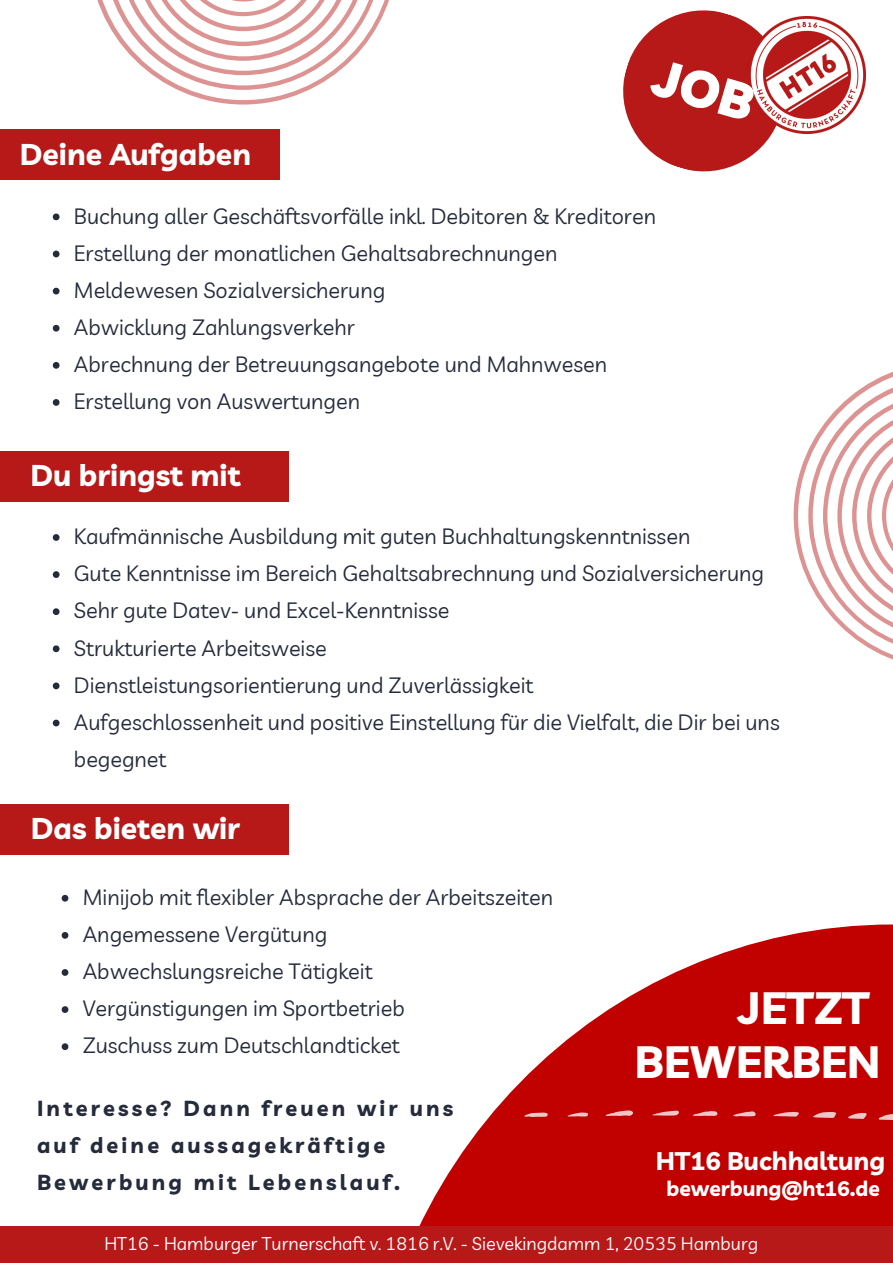
<style>
.page{position:relative;width:893px;height:1264px;background:#fff}
.page>*{position:absolute;margin:0;border:0;box-sizing:border-box;transform-origin:0 0}
.t1{font:700 45.15px "Livvic";color:#fff}
.t2{font:700 30px "Livvic";color:#fff}
.t3{font:700 25.5px "Livvic";color:#fff}
.t4{font:21.6px/37px "Livvic";color:#252b3b}
.t5{font:700 21.6px/37px "Livvic";letter-spacing:.145em;color:#252b3b}
.t6{font:700 21px "Livvic";color:#fff}
.t7{font:18px "Livvic";color:#fff}
</style>
<div class="page">
<svg style="left:419px;top:924px;width:473px;height:302px;fill:#c10000"></svg>
<div style="left:0;top:129px;width:280px;height:51px;background:#b61918"></div>
<div style="left:0;top:1226px;width:892px;height:36px;background:#b61918"></div>
<svg style="left:53px;top:213px;width:7px;height:7px"></svg>
<svg style="left:53px;top:251px;width:7px;height:6px"></svg>
<svg style="left:53px;top:288px;width:7px;height:6px"></svg>
<svg style="left:53px;top:325px;width:7px;height:6px"></svg>
<svg style="left:53px;top:362px;width:7px;height:7px"></svg>
<svg style="left:53px;top:399px;width:7px;height:7px"></svg>
<img style="left:793px;top:17px;width:72px;height:117px">
<svg style="left:878px;top:1113px;width:14px;height:8px"></svg>
<svg style="left:812px;top:1111px;width:24px;height:7px"></svg>
<svg style="left:605px;top:1110px;width:28px;height:6px"></svg>
<svg style="left:652px;top:1110px;width:27px;height:6px"></svg>
<svg style="left:773px;top:1111px;width:26px;height:6px"></svg>
<svg style="left:692px;top:1110px;width:25px;height:6px"></svg>
<svg style="left:524px;top:1111px;width:24px;height:6px"></svg>
<svg style="left:848px;top:1112px;width:19px;height:7px"></svg>
<svg style="left:732px;top:1111px;width:23px;height:6px"></svg>
<svg style="left:567px;top:1112px;width:21px;height:5px"></svg>
<svg style="left:793px;top:372px;width:99px;height:287px"></svg>
<div style="left:0;top:803px;width:289px;height:51px;background:#b61918"></div>
<svg style="left:62px;top:894px;width:6px;height:7px"></svg>
<svg style="left:62px;top:932px;width:6px;height:6px"></svg>
<svg style="left:62px;top:969px;width:6px;height:6px"></svg>
<svg style="left:62px;top:1006px;width:6px;height:6px"></svg>
<svg style="left:62px;top:1043px;width:6px;height:7px"></svg>
<svg style="left:97px;top:0;width:292px;height:104px"></svg>
<div style="left:0;top:451px;width:289px;height:51px;background:#b61918"></div>
<svg style="left:53px;top:534px;width:7px;height:7px"></svg>
<svg style="left:53px;top:571px;width:7px;height:7px"></svg>
<svg style="left:53px;top:608px;width:7px;height:7px"></svg>
<svg style="left:53px;top:645px;width:7px;height:7px"></svg>
<svg style="left:53px;top:682px;width:7px;height:7px"></svg>
<svg style="left:53px;top:719px;width:7px;height:7px"></svg>
<svg style="left:623px;top:10px;width:170px;height:162px"></svg>
<p class="t2" style="left:20px;top:135px;width:233px">Deine Aufgaben</p>
<p class="t4" style="left:74px;top:197px;width:583px">Buchung aller Geschäftsvorfälle inkl. Debitoren &amp; Kreditoren</p>
<p class="t4" style="left:74px;top:234px;width:485px">Erstellung der monatlichen Gehaltsabrechnungen</p>
<p class="t4" style="left:74px;top:271px;width:313px">Meldewesen Sozialversicherung</p>
<p class="t4" style="left:74px;top:308px;width:282px">Abwicklung Zahlungsverkehr</p>
<p class="t4" style="left:74px;top:345px;width:534px">Abrechnung der Betreuungsangebote und Mahnwesen</p>
<p class="t4" style="left:74px;top:382px;width:288px">Erstellung von Auswertungen</p>
<p class="t2" style="left:30px;top:456px;width:212px">Du bringst mit</p>
<p class="t4" style="left:74px;top:517px;width:618px">Kaufmännische Ausbildung mit guten Buchhaltungskenntnissen</p>
<p class="t4" style="left:74px;top:554px;width:691px">Gute Kenntnisse im Bereich Gehaltsabrechnung und Sozialversicherung</p>
<p class="t4" style="left:74px;top:591px;width:377px">Sehr gute Datev- und Excel-Kenntnisse</p>
<p class="t4" style="left:74px;top:629px;width:254px">Strukturierte Arbeitsweise</p>
<p class="t4" style="left:74px;top:666px;width:461px">Dienstleistungsorientierung und Zuverlässigkeit</p>
<p class="t4" style="left:74px;top:703px;width:707px">Aufgeschlossenheit und positive Einstellung für die Vielfalt, die Dir bei uns begegnet</p>
<p class="t2" style="left:31px;top:808px;width:211px">Das bieten wir</p>
<p class="t4" style="left:83px;top:878px;width:472px">Minijob mit flexibler Absprache der Arbeitszeiten</p>
<p class="t4" style="left:83px;top:915px;width:246px">Angemessene Vergütung</p>
<p class="t4" style="left:83px;top:952px;width:291px">Abwechslungsreiche Tätigkeit</p>
<p class="t4" style="left:83px;top:989px;width:323px">Vergünstigungen im Sportbetrieb</p>
<p class="t4" style="left:83px;top:1026px;width:318px">Zuschuss zum Deutschlandticket</p>
<p class="t5" style="left:37px;top:1089px;width:417px">Interesse? Dann freuen wir uns auf deine aussagekräftige<br>Bewerbung mit Lebenslauf.</p>
<p class="t1" style="left:738px;top:978px;width:133px">JETZT</p>
<p class="t1" style="left:634px;top:1032px;width:247px">BEWERBEN</p>
<p class="t3" style="left:655px;top:1144px;width:231px">HT16 Buchhaltung</p>
<p class="t6" style="left:666px;top:1174px;width:215px">bewerbung@ht16.de</p>
<p class="t7" style="left:104px;top:1231px;width:655px">HT16 - Hamburger Turnerschaft v. 1816 r.V. - Sievekingdamm 1, 20535 Hamburg</p>
</div>
